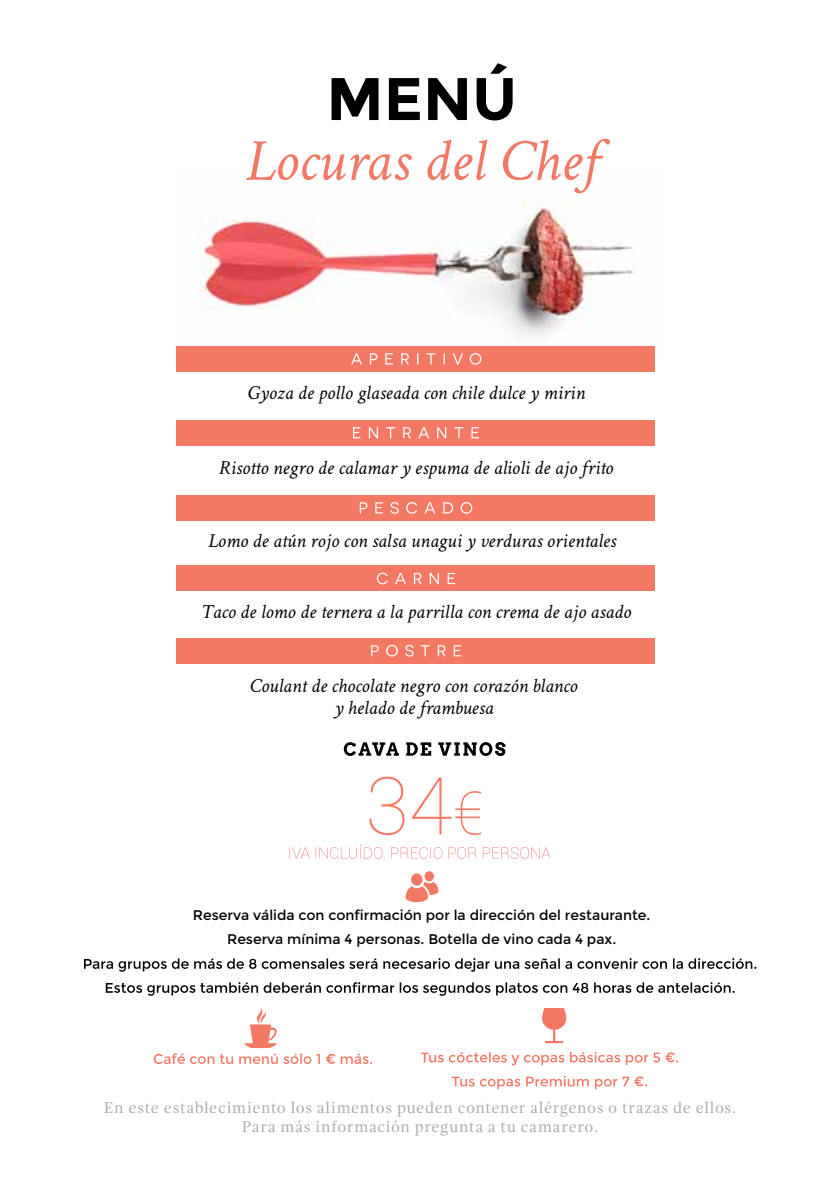
<style>
.page{position:relative;width:840px;height:1191px;background:#fff}
.page>*{position:absolute;margin:0;border:0;box-sizing:border-box;transform-origin:0 0}
.t1{font:100 80px "Roboto";color:#f47965}
.t2{font:italic 60px "Crimson Text";color:#f47965}
.t3{font:700 60px "Montserrat";color:#000}
.t4{font:italic 20px/22px "Crimson Text";color:#000;text-align:center}
.t5{font:16px/19.2px "Gandhi Serif";letter-spacing:.04em;color:#a9abae;text-align:center}
.t6{font:14px/24px "Montserrat";color:#000;text-align:center}
.s1{font-size:60px}
</style>
<div class="page">
<img style="left:198px;top:203px;width:457px;height:153px">
<div style="left:176px;top:346px;width:478px;height:25px;background:#f47965"></div>
<div style="left:176px;top:638px;width:478px;height:26px;background:#f47965"></div>
<div style="left:176px;top:421px;width:478px;height:25px;background:#f47965"></div>
<div style="left:176px;top:566px;width:478px;height:25px;background:#f47965"></div>
<div style="left:176px;top:495px;width:478px;height:25px;background:#f47965"></div>
<div style="left:424px;top:871px;width:9px;height:10px;background:#f47965;border-radius:50%"></div>
<svg style="left:405px;top:882px;width:33px;height:21px"></svg>
<div style="left:411px;top:873px;width:11px;height:12px;background:#f47965;border-radius:50%"></div>
<svg style="left:343px;top:742px;width:162px;height:14px"></svg>
<svg style="left:289px;top:844px;width:261px;height:14px"></svg>
<svg style="left:106px;top:982px;width:628px;height:13px"></svg>
<svg style="left:84px;top:958px;width:672px;height:13px"></svg>
<svg style="left:451px;top:1075px;width:195px;height:14px"></svg>
<svg style="left:420px;top:1051px;width:257px;height:14px"></svg>
<svg style="left:154px;top:1008px;width:218px;height:56px"></svg>
<svg style="left:542px;top:1008px;width:24px;height:35px"></svg>
<svg style="left:351px;top:353px;width:130px;height:12px"></svg>
<svg style="left:353px;top:427px;width:126px;height:11px"></svg>
<svg style="left:359px;top:502px;width:113px;height:12px"></svg>
<svg style="left:376px;top:572px;width:79px;height:12px"></svg>
<svg style="left:371px;top:645px;width:90px;height:11px"></svg>
<h2 class="t3" style="left:326px;top:63px;width:192px">MENÚ</h2>
<h2 class="t2" style="left:245px;top:127px;width:356px">Locuras del Chef</h2>
<p class="t4" style="left:247px;top:382px;width:339px">Gyoza de pollo glaseada con chile dulce y mirin</p>
<p class="t4" style="left:219px;top:457px;width:396px">Risotto negro de calamar y espuma de alioli de ajo frito</p>
<p class="t4" style="left:208px;top:530px;width:409px">Lomo de atún rojo con salsa unagui y verduras orientales</p>
<p class="t4" style="left:201px;top:601px;width:431px">Taco de lomo de ternera a la parrilla con crema de ajo asado</p>
<p class="t4" style="left:250px;top:674px;width:329px">Coulant de chocolate negro con corazón blanco y helado de frambuesa</p>
<h1 class="t1" style="left:365px;top:750px;width:120px">34<span class="s1">€</span></h1>
<p class="t6" style="left:193px;top:903px;width:459px">Reserva válida con confirmación por la dirección del restaurante.<br>Reserva mínima 4 personas. Botella de vino cada 4 pax.</p>
<p class="t5" style="left:104px;top:1098px;width:633px">En este establecimiento los alimentos pueden contener alérgenos o trazas de ellos.<br>Para más información pregunta a tu camarero.</p>
</div>
